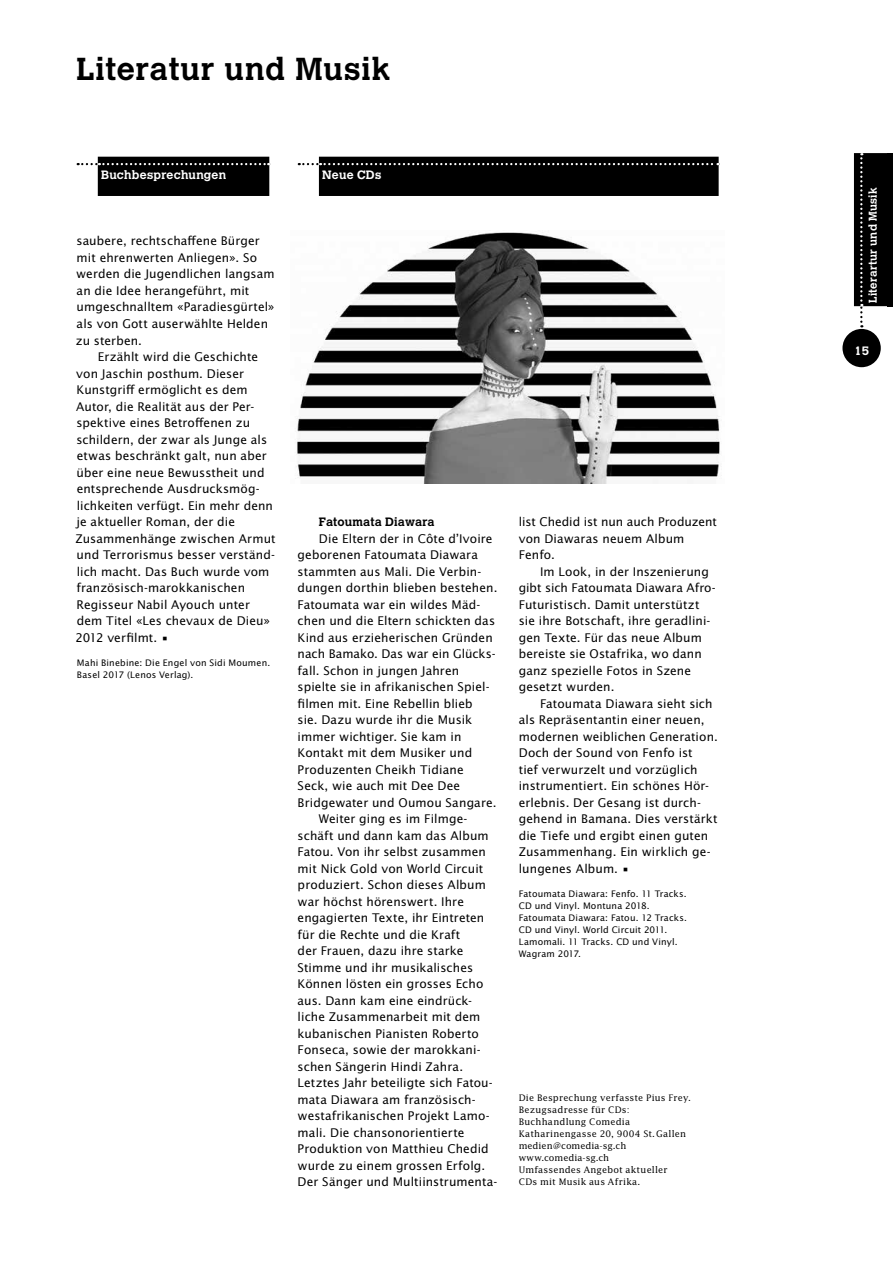
<style>
.page{position:relative;width:893px;height:1263px;background:#fff}
.page>*{position:absolute;margin:0;border:0;box-sizing:border-box;transform-origin:0 0}
.t1{font:700 31.5px "Calvert";letter-spacing:.025em;color:#000}
.t2{font:12px/16.5px "Lucida Sans";letter-spacing:.005em;color:#000}
.t3{font:700 12px "Calvert";letter-spacing:.02em;color:#fff}
.t4{font:700 12px "Calvert";letter-spacing:.01em;color:#000}
.t5{font:700 11.25px "Calvert";letter-spacing:.025em;color:#fff}
.t6{font:9px/12px "Lucida Sans";letter-spacing:.015em;color:#000}
.t7{font:9px/12px "Lucida";letter-spacing:.02em;color:#000}
</style>
<div class="page">
<div style="left:319px;top:157px;width:400px;height:39px;background:#000"></div>
<svg style="left:299px;top:163px;width:419px;height:2px"></svg>
<div style="left:842px;top:329px;width:39px;height:38px;background:#000;border-radius:50%"></div>
<div style="left:854px;top:153px;width:39px;height:153px;background:#000"></div>
<svg style="left:860px;top:153px;width:2px;height:174px"></svg>
<div style="left:98px;top:157px;width:171px;height:39px;background:#000"></div>
<svg style="left:78px;top:163px;width:191px;height:2px"></svg>
<img style="left:296px;top:232px;width:424px;height:251px">
<h1 class="t1" style="left:77px;top:49px;width:315px">Literatur und Musik</h1>
<p class="t3" style="left:101px;top:168px;width:127px">Buchbesprechungen</p>
<p class="t2" style="left:76px;top:233px;width:200px">saubere, rechtschaffene Bürger mit ehrenwerten Anliegen». So werden die Jugendlichen langsam an die Idee herangeführt, mit umgeschnalltem «Paradiesgürtel» als von Gott auserwählte Helden zu sterben.</p>
<p class="t2" style="left:75px;top:348px;width:202px;text-indent:22px">Erzählt wird die Geschichte von Jaschin posthum. Dieser<br>Kunstgriff ermöglicht es dem<br>Autor, die Realität aus der Per&shy;spektive eines Betroffenen zu schildern, der zwar als Junge als etwas beschränkt galt, nun aber über eine neue Bewusstheit und entsprechende Ausdrucksmög&shy;lichkeiten verfügt. Ein mehr denn je aktueller Roman, der die<br>Zusammenhänge zwischen Armut und Terrorismus besser verständ&shy;lich macht. Das Buch wurde vom französisch-marokkanischen<br>Regisseur Nabil Ayouch unter dem Titel «Les chevaux de Dieu»<br>2012 verfilmt. •</p>
<p class="t6" style="left:77px;top:656px;width:195px">Mahi Binebine: Die Engel von Sidi Moumen.<br>Basel 2017 (Lenos Verlag).</p>
<p class="t3" style="left:322px;top:168px;width:61px">Neue CDs</p>
<p class="t4" style="left:319px;top:514px;width:117px">Fatoumata Diawara</p>
<p class="t2" style="left:319px;top:530px;width:175px">Die Eltern der in Côte d’Ivoire</p>
<p class="t2" style="left:298px;top:546px;width:182px">geborenen Fatoumata Diawara</p>
<p class="t2" style="left:298px;top:563px;width:185px">stammten aus Mali. Die Verbin-</p>
<p class="t2" style="left:298px;top:579px;width:201px">dungen dorthin blieben bestehen.</p>
<p class="t2" style="left:298px;top:596px;width:184px">Fatoumata war ein wildes Mäd-</p>
<p class="t2" style="left:298px;top:612px;width:199px">chen und die Eltern schickten das</p>
<p class="t2" style="left:298px;top:629px;width:197px">Kind aus erzieherischen Gründen</p>
<p class="t2" style="left:298px;top:645px;width:199px">nach Bamako. Das war ein Glücks-</p>
<p class="t2" style="left:298px;top:662px;width:163px">fall. Schon in jungen Jahren</p>
<p class="t2" style="left:298px;top:678px;width:194px">spielte sie in afrikanischen Spiel-</p>
<p class="t2" style="left:298px;top:695px;width:177px">filmen mit. Eine Rebellin blieb</p>
<p class="t2" style="left:298px;top:711px;width:176px">sie. Dazu wurde ihr die Musik</p>
<p class="t2" style="left:298px;top:728px;width:165px">immer wichtiger. Sie kam in</p>
<p class="t2" style="left:298px;top:744px;width:176px">Kontakt mit dem Musiker und</p>
<p class="t2" style="left:298px;top:761px;width:168px">Produzenten Cheikh Tidiane</p>
<p class="t2" style="left:298px;top:777px;width:164px">Seck, wie auch mit Dee Dee</p>
<p class="t2" style="left:298px;top:794px;width:200px">Bridgewater und Oumou Sangare.</p>
<p class="t2" style="left:319px;top:810px;width:150px">Weiter ging es im Filmge-</p>
<p class="t2" style="left:298px;top:827px;width:193px">schäft und dann kam das Album</p>
<p class="t2" style="left:298px;top:843px;width:190px">Fatou. Von ihr selbst zusammen</p>
<p class="t2" style="left:298px;top:860px;width:187px">mit Nick Gold von World Circuit</p>
<p class="t2" style="left:298px;top:876px;width:190px">produziert. Schon dieses Album</p>
<p class="t2" style="left:298px;top:893px;width:168px">war höchst hörenswert. Ihre</p>
<p class="t2" style="left:298px;top:909px;width:188px">engagierten Texte, ihr Eintreten</p>
<p class="t2" style="left:298px;top:926px;width:164px">für die Rechte und die Kraft</p>
<p class="t2" style="left:298px;top:942px;width:167px">der Frauen, dazu ihre starke</p>
<p class="t2" style="left:298px;top:959px;width:177px">Stimme und ihr musikalisches</p>
<p class="t2" style="left:298px;top:975px;width:187px">Können lösten ein grosses Echo</p>
<p class="t2" style="left:298px;top:992px;width:176px">aus. Dann kam eine eindrück-</p>
<p class="t2" style="left:298px;top:1008px;width:184px">liche Zusammenarbeit mit dem</p>
<p class="t2" style="left:298px;top:1025px;width:183px">kubanischen Pianisten Roberto</p>
<p class="t2" style="left:298px;top:1041px;width:184px">Fonseca, sowie der marokkani-</p>
<p class="t2" style="left:298px;top:1058px;width:167px">schen Sängerin Hindi Zahra.</p>
<p class="t2" style="left:298px;top:1074px;width:197px">Letztes Jahr beteiligte sich Fatou-</p>
<p class="t2" style="left:298px;top:1091px;width:180px">mata Diawara am französisch-</p>
<p class="t2" style="left:298px;top:1107px;width:194px">westafrikanischen Projekt Lamo-</p>
<p class="t2" style="left:298px;top:1124px;width:168px">mali. Die chansonorientierte</p>
<p class="t2" style="left:298px;top:1140px;width:193px">Produktion von Matthieu Chedid</p>
<p class="t2" style="left:298px;top:1157px;width:189px">wurde zu einem grossen Erfolg.</p>
<p class="t2" style="left:298px;top:1173px;width:201px">Der Sänger und Multiinstrumenta-</p>
<p class="t2" style="left:519px;top:513px;width:200px">list Chedid ist nun auch Produzent von Diawaras neuem Album<br>Fenfo.</p>
<p class="t2" style="left:519px;top:563px;width:199px;text-indent:21px">Im Look, in der Inszenierung gibt sich Fatoumata Diawara Afro-<br>Futuristisch. Damit unterstützt sie ihre Botschaft, ihre geradlini&shy;gen Texte. Für das neue Album bereiste sie Ostafrika, wo dann ganz spezielle Fotos in Szene gesetzt wurden.</p>
<p class="t2" style="left:519px;top:695px;width:201px;text-indent:21px">Fatoumata Diawara sieht sich als Repräsentantin einer neuen, modernen weiblichen Generation.<br>Doch der Sound von Fenfo ist<br>tief verwurzelt und vorzüglich instrumentiert. Ein schönes Hör&shy;erlebnis. Der Gesang ist durch&shy;gehend in Bamana. Dies verstärkt die Tiefe und ergibt einen guten<br>Zusammenhang. Ein wirklich ge&shy;lungenes Album. •</p>
<p class="t6" style="left:519px;top:887px;width:170px">Fatoumata Diawara: Fenfo. 11 Tracks.<br>CD und Vinyl. Montuna 2018.<br>Fatoumata Diawara: Fatou. 12 Tracks.<br>CD und Vinyl. World Circuit 2011.<br>Lamomali. 11 Tracks. CD und Vinyl.<br>Wagram 2017.</p>
<p class="t7" style="left:519px;top:1091px;width:174px">Die Besprechung verfasste Pius Frey.<br>Bezugsadresse für CDs:<br>Buchhandlung Comedia<br>Katharinengasse 20, 9004 St.Gallen medien@comedia-sg.ch www.comedia-sg.ch<br>Umfassendes Angebot aktueller<br>CDs mit Musik aus Afrika.</p>
<p class="t5" style="left:866px;top:303px;width:117px;rotate:-90deg">Literartur und Musik</p>
<p class="t3" style="left:854px;top:343px;width:17px">15</p>
</div>
